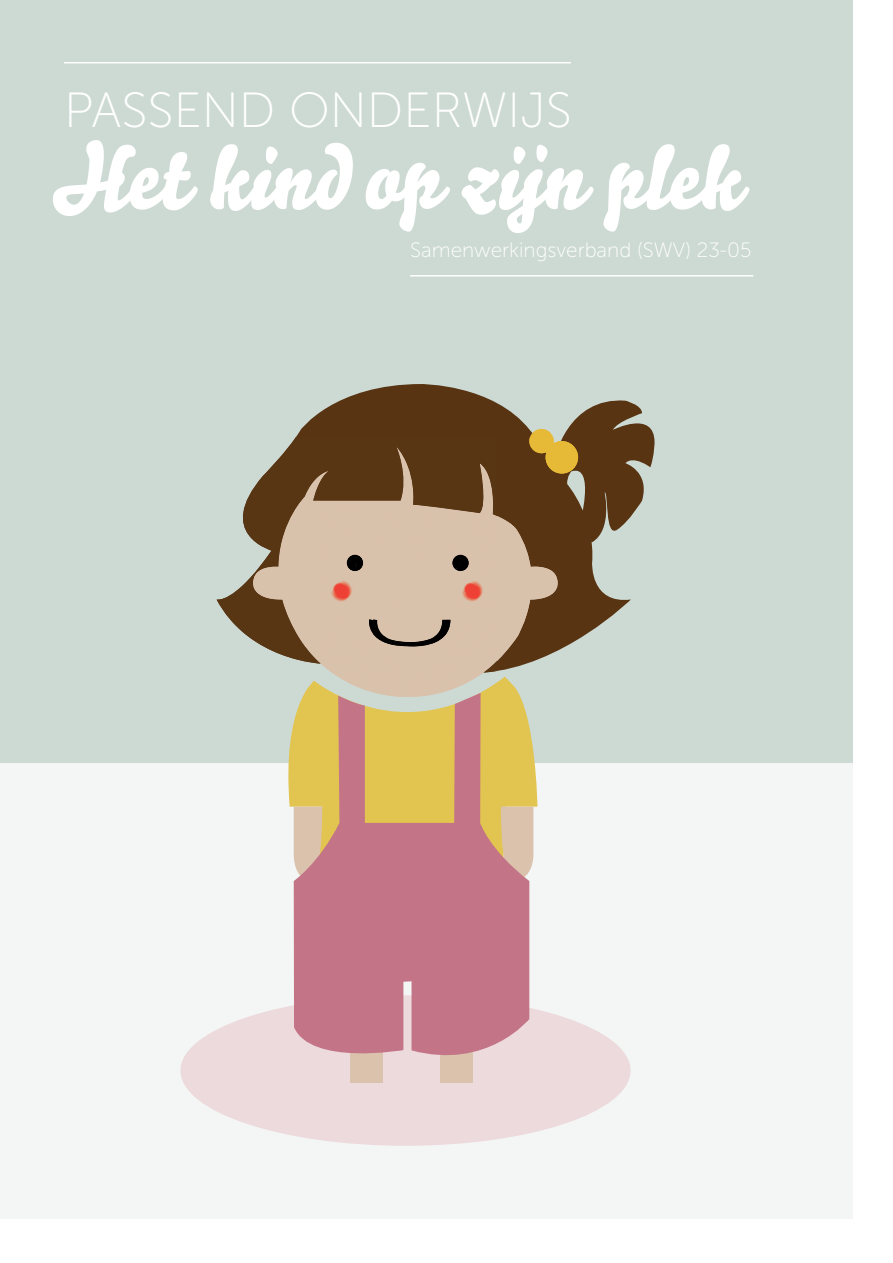
<style>
.page{position:relative;width:893px;height:1263px;background:#fff}
.page>*{position:absolute;margin:0;border:0;box-sizing:border-box;transform-origin:0 0}
.t1{font:88.35px "Bello Script";color:#fff}
.t2{font:49.35px "Museo Sans 100";color:#fff}
.t3{font:20.7px "Museo Sans 100";color:#fff}
</style>
<div class="page">
<div style="left:0;top:0;width:852px;height:765px;background:#cddad4"></div>
<div style="left:0;top:763px;width:852px;height:456px;background:#f4f6f5"></div>
<hr style="left:64px;top:62px;width:507px;height:1px;background:#fff">
<hr style="left:410px;top:275px;width:343px;height:2px;background:#fff">
<div style="left:180px;top:995px;width:451px;height:151px;background:#eddadc;border-radius:50%"></div>
<svg style="left:296px;top:384px;width:358px;height:287px;fill:#583412"></svg>
<svg style="left:531px;top:563px;width:28px;height:38px"></svg>
<div style="left:529px;top:429px;width:25px;height:24px;background:#e6b936;border-radius:50%"></div>
<img style="left:216px;top:437px;width:102px;height:226px">
<img style="left:251px;top:567px;width:35px;height:33px">
<img style="left:497px;top:516px;width:34px;height:145px">
<img style="left:525px;top:567px;width:34px;height:33px">
<img style="left:529px;top:437px;width:25px;height:16px">
<img style="left:546px;top:441px;width:32px;height:33px">
<img style="left:318px;top:437px;width:179px;height:236px">
<svg style="left:288px;top:677px;width:249px;height:276px"></svg>
<div style="left:351px;top:1002px;width:32px;height:81px;background:#dac2ac"></div>
<div style="left:440px;top:985px;width:32px;height:98px;background:#dac2ac"></div>
<svg style="left:529px;top:807px;width:4px;height:80px"></svg>
<svg style="left:294px;top:693px;width:235px;height:378px;background:#ce9482"></svg>
<h2 class="t2" style="left:64px;top:83px;width:509px">Passend onderwijs</h2>
<h1 class="t1" style="left:50px;top:113px;width:692px">Het kind op zijn plek</h1>
<p class="t3" style="left:410px;top:239px;width:343px">Samenwerkingsverband (SWV) 23-05</p>
</div>
